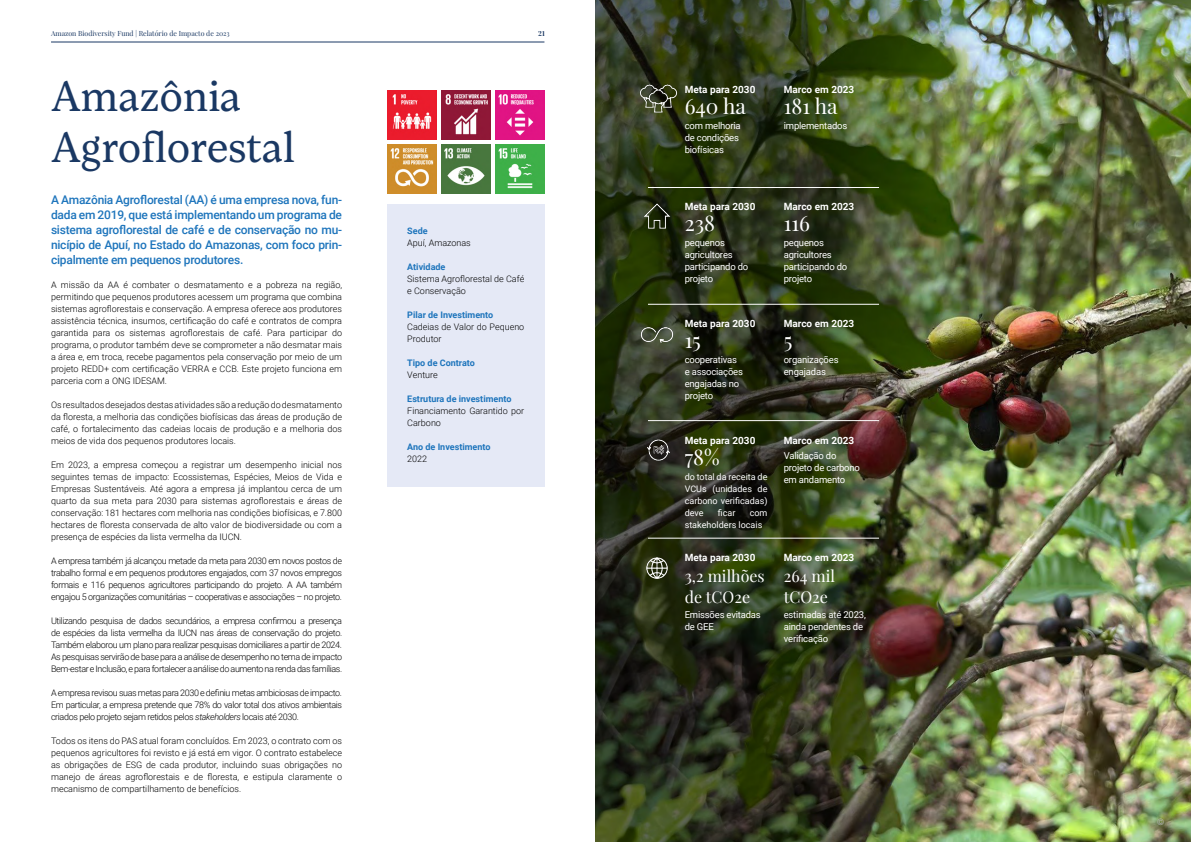
<style>
.page{position:relative;width:1191px;height:842px;background:#fff}
.page>*{position:absolute;margin:0;border:0;box-sizing:border-box;transform-origin:0 0}
.t1{font:43px/51px "Loretta";color:#1a3863}
.t2{font:21px "Playfair Display";color:#fff}
.t3{font:16px/21px "Playfair Display";color:#fff}
.t4{font:500 12px/15px "Roboto";letter-spacing:-.02em;color:#1e75bc;text-align:justify}
.t5{font:700 10px "Roboto";color:#fff}
.t6{font:9.5px/12px "Roboto";letter-spacing:-.02em;color:#fff}
.t7{font:300 9px/12px "Roboto";color:#000;text-align:justify}
.t8{font:700 9px "Roboto";color:#1e75bc}
.t9{font:9px/12px "Roboto";color:#fff;text-align:justify}
.t10{font:500 9px "Roboto";color:#b3b3b3}
.t11{font:7px "Playfair Display";color:#1a3863}
.t12{font:700 7px "Playfair Display";color:#1a3863}
.s1{font-style:italic}
</style>
<div class="page">
<img style="left:1157px;top:0;width:34px;height:842px">
<div style="left:387px;top:204px;width:157px;height:282px;background:#e5e9f6"></div>
<img style="left:595px;top:0;width:562px;height:842px">
<img style="left:387px;top:144px;width:49px;height:49px">
<img style="left:441px;top:144px;width:49px;height:49px">
<img style="left:495px;top:144px;width:49px;height:49px">
<img style="left:495px;top:90px;width:49px;height:49px">
<img style="left:387px;top:90px;width:49px;height:49px">
<img style="left:441px;top:90px;width:49px;height:49px">
<img style="left:634px;top:74px;width:48px;height:48px">
<img style="left:631px;top:191px;width:51px;height:51px">
<img style="left:631px;top:310px;width:51px;height:51px">
<img style="left:634px;top:426px;width:48px;height:48px">
<img style="left:631px;top:542px;width:51px;height:51px">
<hr style="left:648px;top:187px;width:231px;height:1px;background:#fff">
<hr style="left:648px;top:304px;width:231px;height:1px;background:#fff">
<hr style="left:648px;top:420px;width:231px;height:1px;background:#fff">
<hr style="left:648px;top:538px;width:231px;height:1px;background:#fff">
<hr style="left:51px;top:42px;width:493px;height:1px;background:#1a3863">
<p class="t11" style="left:51px;top:28px;width:180px">Amazon Biodiversity Fund | Relatório de Impacto de 2023</p>
<p class="t12" style="left:538px;top:28px;width:8px">21</p>
<h1 class="t1" style="left:51px;top:71px;width:245px">Amazônia<br>Agroflorestal</h1>
<p class="t4" style="left:51px;top:192px;width:292px">A Amazônia Agroflorestal (AA) é uma empresa nova, fun&shy;dada em 2019, que está implementando um programa de sistema agroflorestal de café e de conservação no mu&shy;nicípio de Apuí, no Estado do Amazonas, com foco prin&shy;cipalmente em pequenos produtores.</p>
<p class="t7" style="left:51px;top:278px;width:292px">A missão da AA é combater o desmatamento e a pobreza na região, permitindo que pequenos produtores acessem um programa que combina sistemas agroflorestais e conservação. A empresa oferece aos produtores assistência técnica, insumos, certificação do café e contratos de compra garantida para os sistemas agroflorestais de café. Para participar do programa, o produtor também deve se comprometer a não desmatar mais a área e, em troca, recebe pagamentos pela conservação por meio de um projeto REDD+ com certificação VERRA e CCB. Este projeto funciona em parceria com a ONG IDESAM.</p>
<p class="t7" style="left:51px;top:398px;width:292px">Os resultados desejados destas atividades são a redução do desmatamento da floresta, a melhoria das condições biofísicas das áreas de produção de café, o fortalecimento das cadeias locais de produção e a melhoria dos meios de vida dos pequenos produtores locais.</p>
<p class="t7" style="left:51px;top:458px;width:292px">Em 2023, a empresa começou a registrar um desempenho inicial nos seguintes temas de impacto: Ecossistemas, Espécies, Meios de Vida e Empresas Sustentáveis. Até agora a empresa já implantou cerca de um quarto da sua meta para 2030 para sistemas agroflorestais e áreas de conservação: 181 hectares com melhoria nas condições biofísicas, e 7.800 hectares de floresta conservada de alto valor de biodiversidade ou com a presença de espécies da lista vermelha da IUCN.</p>
<p class="t7" style="left:51px;top:554px;width:292px">A empresa também já alcançou metade da meta para 2030 em novos postos de trabalho formal e em pequenos produtores engajados, com 37 novos empregos formais e 116 pequenos agricultores participando do projeto. A AA também engajou 5 organizações comunitárias – cooperativas e associações – no projeto.</p>
<p class="t7" style="left:51px;top:614px;width:293px">Utilizando pesquisa de dados secundários, a empresa confirmou a presença de espécies da lista vermelha da IUCN nas áreas de conservação do projeto.<br>Também elaborou um plano para realizar pesquisas domiciliares a partir de 2024.<br>As pesquisas servirão de base para a análise de desempenho no tema de impacto Bem-estar e Inclusão, e para fortalecer a análise do aumento na renda das famílias.</p>
<p class="t7" style="left:51px;top:686px;width:292px">A empresa revisou suas metas para 2030 e definiu metas ambiciosas de impacto.<br>Em particular, a empresa pretende que 78% do valor total dos ativos ambientais criados pelo projeto sejam retidos pelos <span class="s1">stakeholders</span> locais até 2030.</p>
<p class="t7" style="left:51px;top:734px;width:292px">Todos os itens do PAS atual foram concluídos. Em 2023, o contrato com os pequenos agricultores foi revisto e já está em vigor. O contrato estabelece as obrigações de ESG de cada produtor, incluindo suas obrigações no manejo de áreas agroflorestais e de floresta, e estipula claramente o mecanismo de compartilhamento de benefícios.</p>
<p class="t8" style="left:407px;top:224px;width:22px">Sede</p>
<p class="t7" style="left:407px;top:236px;width:65px">Apuí, Amazonas</p>
<p class="t8" style="left:407px;top:260px;width:40px">Atividade</p>
<p class="t7" style="left:407px;top:272px;width:119px">Sistema Agroflorestal de Café e Conservação</p>
<p class="t8" style="left:407px;top:308px;width:87px">Pilar de Investimento</p>
<p class="t7" style="left:407px;top:320px;width:119px">Cadeias de Valor do Pequeno<br>Produtor</p>
<p class="t8" style="left:407px;top:356px;width:69px">Tipo de Contrato</p>
<p class="t7" style="left:407px;top:368px;width:32px">Venture</p>
<p class="t8" style="left:407px;top:392px;width:106px">Estrutura de investimento</p>
<p class="t7" style="left:407px;top:404px;width:118px">Financiamento Garantido por<br>Carbono</p>
<p class="t8" style="left:407px;top:440px;width:85px">Ano de Investimento</p>
<p class="t7" style="left:407px;top:452px;width:21px">2022</p>
<p class="t5" style="left:684px;top:82px;width:72px">Meta para 2030</p>
<h2 class="t2" style="left:684px;top:90px;width:63px">640 ha</h2>
<p class="t6" style="left:684px;top:119px;width:57px">com melhoria de condições biofísicas</p>
<p class="t5" style="left:783px;top:82px;width:72px">Marco em 2023</p>
<h2 class="t2" style="left:783px;top:90px;width:55px">181 ha</h2>
<p class="t6" style="left:783px;top:119px;width:65px">implementados</p>
<p class="t5" style="left:684px;top:199px;width:72px">Meta para 2030</p>
<h2 class="t2" style="left:684px;top:207px;width:32px">238</h2>
<p class="t6" style="left:684px;top:236px;width:65px">pequenos agricultores participando do projeto</p>
<p class="t5" style="left:684px;top:316px;width:72px">Meta para 2030</p>
<h2 class="t2" style="left:684px;top:324px;width:18px">15</h2>
<p class="t6" style="left:684px;top:353px;width:60px">cooperativas e associações engajadas no projeto</p>
<p class="t5" style="left:684px;top:433px;width:72px">Meta para 2030</p>
<h2 class="t2" style="left:684px;top:441px;width:37px">78%</h2>
<p class="t9" style="left:684px;top:470px;width:84px">do total da receita de VCUs (unidades de carbono verificadas) deve</p>
<p class="t9" style="left:718px;top:506px;width:19px">ficar</p>
<p class="t9" style="left:684px;top:506px;width:84px;text-indent:65px">com stakeholders locais</p>
<p class="t5" style="left:684px;top:550px;width:72px">Meta para 2030</p>
<h3 class="t3" style="left:684px;top:564px;width:81px">3,2 milhões de tCO2e</h3>
<p class="t6" style="left:684px;top:608px;width:78px">Emissões evitadas de GEE</p>
<p class="t5" style="left:783px;top:199px;width:72px">Marco em 2023</p>
<h2 class="t2" style="left:783px;top:207px;width:28px">116</h2>
<p class="t6" style="left:783px;top:236px;width:65px">pequenos agricultores participando do projeto</p>
<p class="t5" style="left:783px;top:316px;width:72px">Marco em 2023</p>
<h2 class="t2" style="left:783px;top:324px;width:10px">5</h2>
<p class="t6" style="left:783px;top:353px;width:56px">organizações engajadas</p>
<p class="t5" style="left:783px;top:433px;width:72px">Marco em 2023</p>
<p class="t6" style="left:783px;top:449px;width:78px">Validação do projeto de carbono em andamento</p>
<p class="t5" style="left:783px;top:550px;width:72px">Marco em 2023</p>
<h3 class="t3" style="left:783px;top:564px;width:53px">264 mil tCO2e</h3>
<p class="t6" style="left:783px;top:608px;width:84px">estimadas até 2023, ainda pendentes de verificação</p>
<p class="t10" style="left:1157px;top:815px;width:9px">©</p>
</div>
